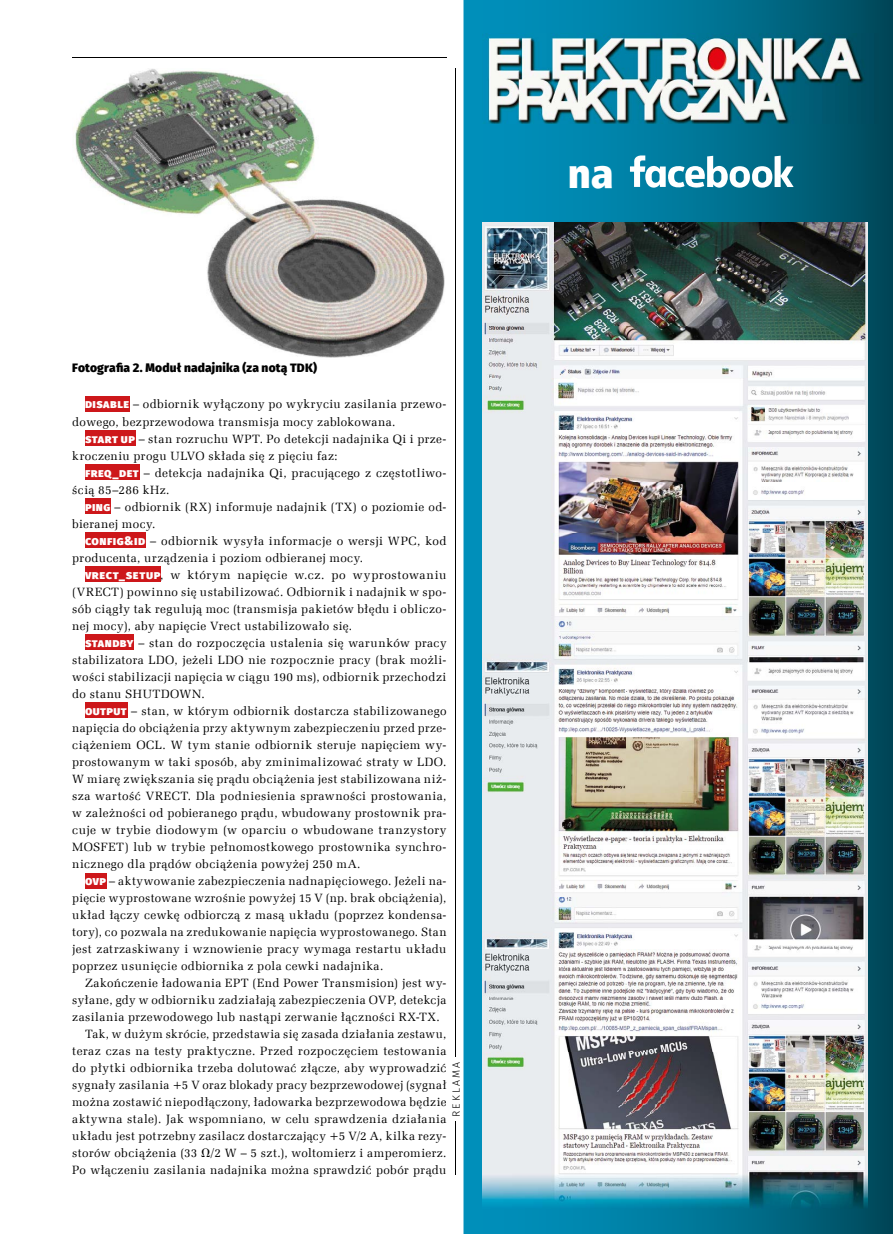
<style>
.page{position:relative;width:893px;height:1234px;background:#fff}
.page>*{position:absolute;margin:0;border:0;box-sizing:border-box;transform-origin:0 0}
.t1{font:41.7px "Humnst 777 X Blk Cn EU";color:#fff}
.t2{font:12px/17px "Zapf Ellipt EU";letter-spacing:.035em;color:#000}
.t3{font:800 12px "Fira Sans";letter-spacing:.015em;color:#000}
.t4{font:300 10.5px "Fira Sans";letter-spacing:.2em;color:#000}
.s1{font-family:"Fira Sans";font-weight:800;color:#fff}
.s2{font-family:"Math With Greek"}
</style>
<div class="page">
<hr style="left:455px;top:68px;width:1px;height:1106px;background:#000">
<div style="left:446px;top:1057px;width:17px;height:63px;background:#fff"></div>
<svg style="left:463px;top:0;width:430px;height:1233px;background:#057290"></svg>
<hr style="left:72px;top:57px;width:374px;height:1px;background:#000">
<div style="left:85px;top:396px;width:44px;height:15px;background:#cd171a"></div>
<div style="left:85px;top:430px;width:50px;height:15px;background:#cd171a"></div>
<div style="left:85px;top:464px;width:54px;height:15px;background:#cd171a"></div>
<div style="left:85px;top:498px;width:26px;height:15px;background:#cd171a"></div>
<div style="left:85px;top:532px;width:60px;height:15px;background:#cd171a"></div>
<div style="left:85px;top:566px;width:75px;height:15px;background:#cd171a"></div>
<div style="left:85px;top:634px;width:49px;height:15px;background:#cd171a"></div>
<div style="left:85px;top:702px;width:42px;height:15px;background:#cd171a"></div>
<div style="left:85px;top:872px;width:21px;height:15px;background:#cd171a"></div>
<img style="left:75px;top:69px;width:370px;height:288px">
<img style="left:483px;top:223px;width:384px;height:985px">
<svg style="left:630px;top:155px;width:164px;height:33px"></svg>
<img style="left:483px;top:34px;width:395px;height:89px">
<p class="t3" style="left:72px;top:356px;width:246px">FOTOGRAFIA 2. MODUŁ NADAJNIKA (ZA NOTĄ TDK)</p>
<p class="t2" style="left:72px;top:396px;width:376px;text-indent:13px"><span class="s1">DISABLE</span> – odbiornik wyłączony po wykryciu zasilania przewo&shy;dowego, bezprzewodowa transmisja mocy zablokowana.</p>
<p class="t2" style="left:72px;top:430px;width:376px;text-indent:13px"><span class="s1">START UP</span> – stan rozruchu WPT. Po detekcji nadajnika Qi i prze&shy;kroczeniu progu ULVO składa się z pięciu faz:</p>
<p class="t2" style="left:72px;top:464px;width:376px;text-indent:13px"><span class="s1">FREQ_DET</span> – detekcja nadajnika Qi, pracującego z częstotliwo&shy;ścią 85–286 kHz.</p>
<p class="t2" style="left:72px;top:498px;width:376px;text-indent:13px"><span class="s1">PING</span> – odbiornik (RX) informuje nadajnik (TX) o poziomie od&shy;bieranej mocy.</p>
<p class="t2" style="left:72px;top:532px;width:376px;text-indent:13px"><span class="s1">CONFIG&amp;ID</span> – odbiornik wysyła informacje o wersji WPC, kod producenta, urządzenia i poziom odbieranej mocy.</p>
<p class="t2" style="left:72px;top:566px;width:376px;text-align:justify;text-indent:13px"><span class="s1">VRECT_SETUP</span>, w którym napięcie w.cz. po wyprostowaniu (VRECT) powinno się ustabilizować. Odbiornik i nadajnik w spo&shy;sób ciągły tak regulują moc (transmisja pakietów błędu i obliczo&shy;nej mocy), aby napięcie Vrect ustabilizowało się.</p>
<p class="t2" style="left:72px;top:634px;width:376px;text-align:justify;text-indent:13px"><span class="s1">STANDBY</span> – stan do rozpoczęcia ustalenia się warunków pracy stabilizatora LDO, jeżeli LDO nie rozpocznie pracy (brak możli&shy;wości stabilizacji napięcia w ciągu 190 ms), odbiornik przechodzi do stanu SHUTDOWN.</p>
<p class="t2" style="left:72px;top:702px;width:376px;text-align:justify;text-indent:13px"><span class="s1">OUTPUT</span> – stan, w którym odbiornik dostarcza stabilizowanego napięcia do obciążenia przy aktywnym zabezpieczeniu przed prze&shy;ciążeniem OCL. W tym stanie odbiornik steruje napięciem wy&shy;prostowanym w taki sposób, aby zminimalizować straty w LDO.<br>W miarę zwiększania się prądu obciążenia jest stabilizowana niż&shy;sza wartość VRECT. Dla podniesienia sprawności prostowania, w zależności od pobieranego prądu, wbudowany prostownik pra&shy;cuje w trybie diodowym (w oparciu o wbudowane tranzystory MOSFET) lub w trybie pełnomostkowego prostownika synchro&shy;nicznego dla prądów obciążenia powyżej 250 mA.</p>
<p class="t2" style="left:72px;top:872px;width:376px;text-align:justify;text-indent:13px"><span class="s1">OVP</span> – aktywowanie zabezpieczenia nadnapięciowego. Jeżeli na&shy;pięcie wyprostowane wzrośnie powyżej 15 V (np. brak obciążenia), układ łączy cewkę odbiorczą z masą układu (poprzez kondensa&shy;tory), co pozwala na zredukowanie napięcia wyprostowanego. Stan jest zatrzaskiwany i wznowienie pracy wymaga restartu układu poprzez usunięcie odbiornika z pola cewki nadajnika.</p>
<p class="t2" style="left:85px;top:974px;width:363px">Zakończenie ładowania EPT (End Power Transmision) jest wy-</p>
<p class="t2" style="left:72px;top:991px;width:376px">syłane, gdy w odbiorniku zadziałają zabezpieczenia OVP, detekcja</p>
<p class="t2" style="left:72px;top:1008px;width:369px">zasilania przewodowego lub nastąpi zerwanie łączności RX-TX.</p>
<p class="t2" style="left:85px;top:1025px;width:363px">Tak, w dużym skrócie, przedstawia się zasada działania zestawu,</p>
<p class="t2" style="left:72px;top:1042px;width:376px">teraz czas na testy praktyczne. Przed rozpoczęciem testowania</p>
<p class="t2" style="left:72px;top:1059px;width:376px">do płytki odbiornika trzeba dolutować złącze, aby wyprowadzić</p>
<p class="t2" style="left:72px;top:1076px;width:376px">sygnały zasilania +5 V oraz blokady pracy bezprzewodowej (sygnał</p>
<p class="t2" style="left:72px;top:1093px;width:376px">można zostawić niepodłączony, ładowarka bezprzewodowa będzie</p>
<p class="t2" style="left:72px;top:1110px;width:376px">aktywna stale). Jak wspomniano, w celu sprawdzenia działania</p>
<p class="t2" style="left:72px;top:1127px;width:376px">układu jest potrzebny zasilacz dostarczający +5 V/2 A, kilka rezy-</p>
<p class="t2" style="left:72px;top:1144px;width:376px">storów obciążenia (33 <span class="s2">V</span>/2 W – 5 szt.), woltomierz i amperomierz.</p>
<p class="t2" style="left:72px;top:1161px;width:376px">Po włączeniu zasilania nadajnika można sprawdzić pobór prądu</p>
<p class="t4" style="left:449px;top:1116px;width:56px;rotate:-90deg">REKLAMA</p>
<h1 class="t1" style="left:567px;top:146px;width:48px">na</h1>
</div>
